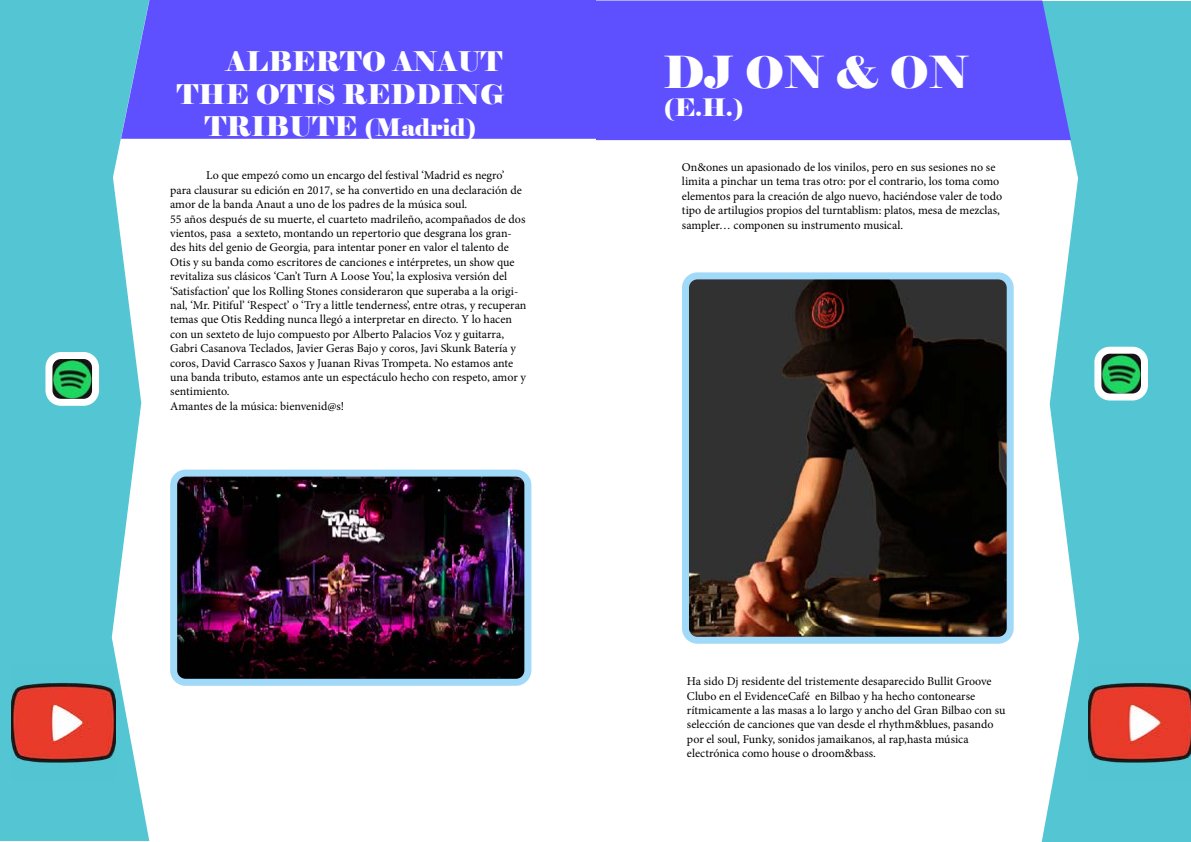
<style>
.page{position:relative;width:1191px;height:842px;background:#fff}
.page>*{position:absolute;margin:0;border:0;box-sizing:border-box;transform-origin:0 0}
.t1{font:44px "Elephant";color:#fff}
.t2{font:27px/32.4px "Elephant";color:#fff;text-align:right}
.t3{font:24px "Elephant";color:#fff}
.t4{font:12px/14.4px "Minion Pro";color:#000}
.s1{font-size:27px}
</style>
<div class="page">
<svg style="left:0;top:0;width:149px;height:841px;background:#6cced9"></svg>
<img style="left:178px;top:478px;width:345px;height:200px">
<div style="left:170px;top:470px;width:361px;height:216px;border:7px solid #a1daf8;border-radius:12px"></div>
<img style="left:53px;top:355px;width:43px;height:43px">
<div style="left:45px;top:352px;width:54px;height:54px;border:7px solid #fff;border-radius:12px"></div>
<img style="left:11px;top:665px;width:104px;height:115px">
<div style="left:121px;top:0;width:475px;height:139px;background:#5e50ff"></div>
<svg style="left:1041px;top:1px;width:150px;height:841px;background:#6dced9"></svg>
<div style="left:596px;top:1px;width:475px;height:139px;background:#5e50ff"></div>
<img style="left:1102px;top:355px;width:38px;height:37px">
<div style="left:1094px;top:347px;width:54px;height:53px;border:7px solid #fff;border-radius:12px"></div>
<img style="left:1089px;top:665px;width:102px;height:115px">
<img style="left:690px;top:280px;width:315px;height:356px">
<div style="left:682px;top:272px;width:331px;height:372px;border:7px solid #a1daf8;border-radius:12px"></div>
<h2 class="t2" style="left:177px;top:46px;width:329px">ALBERTO ANAUT<br>THE OTIS REDDING</h2>
<h3 class="t3" style="left:205px;top:113px;width:273px"><span class="s1">TRIBUTE</span> (Madrid)</h3>
<p class="t4" style="left:170px;top:168px;width:358px;text-indent:36px">Lo que empezó como un encargo del festival ‘Madrid es negro’ para clausurar su edición en 2017, se ha convertido en una declaración de amor de la banda Anaut a uno de los padres de la música soul.<br>55 años después de su muerte, el cuarteto madrileño, acompañados de dos vientos, pasa a sexteto, montando un repertorio que desgrana los gran&shy;des hits del genio de Georgia, para intentar poner en valor el talento de Otis y su banda como escritores de canciones e intérpretes, un show que revitaliza sus clásicos ‘Can’t Turn A Loose You’, la explosiva versión del ‘Satisfaction’ que los Rolling Stones consideraron que superaba a la origi&shy;nal, ‘Mr. Pitiful’ ‘Respect’ o ‘Try a little tenderness’, entre otras, y recuperan temas que Otis Redding nunca llegó a interpretar en directo. Y lo hacen con un sexteto de lujo compuesto por Alberto Palacios Voz y guitarra, Gabri Casanova Teclados, Javier Geras Bajo y coros, Javi Skunk Batería y coros, David Carrasco Saxos y Juanan Rivas Trompeta. No estamos ante una banda tributo, estamos ante un espectáculo hecho con respeto, amor y sentimiento.<br>Amantes de la música: bienvenid@s!</p>
<h1 class="t1" style="left:663px;top:44px;width:307px">DJ ON &amp; ON</h1>
<h3 class="t3" style="left:663px;top:93px;width:82px">(E.H.)</h3>
<p class="t4" style="left:682px;top:160px;width:322px">On&amp;ones un apasionado de los vinilos, pero en sus sesiones no se limita a pinchar un tema tras otro: por el contrario, los toma como elementos para la creación de algo nuevo, haciéndose valer de todo tipo de artilugios propios del turntablism: platos, mesa de mezclas, sampler… componen su instrumento musical.</p>
<p class="t4" style="left:687px;top:674px;width:320px">Ha sido Dj residente del tristemente desaparecido Bullit Groove Clubo en el EvidenceCafé en Bilbao y ha hecho contonearse rítmicamente a las masas a lo largo y ancho del Gran Bilbao con su selección de canciones que van desde el rhythm&amp;blues, pasando por el soul, Funky, sonidos jamaikanos, al rap,hasta música electrónica como house o droom&amp;bass.</p>
</div>
